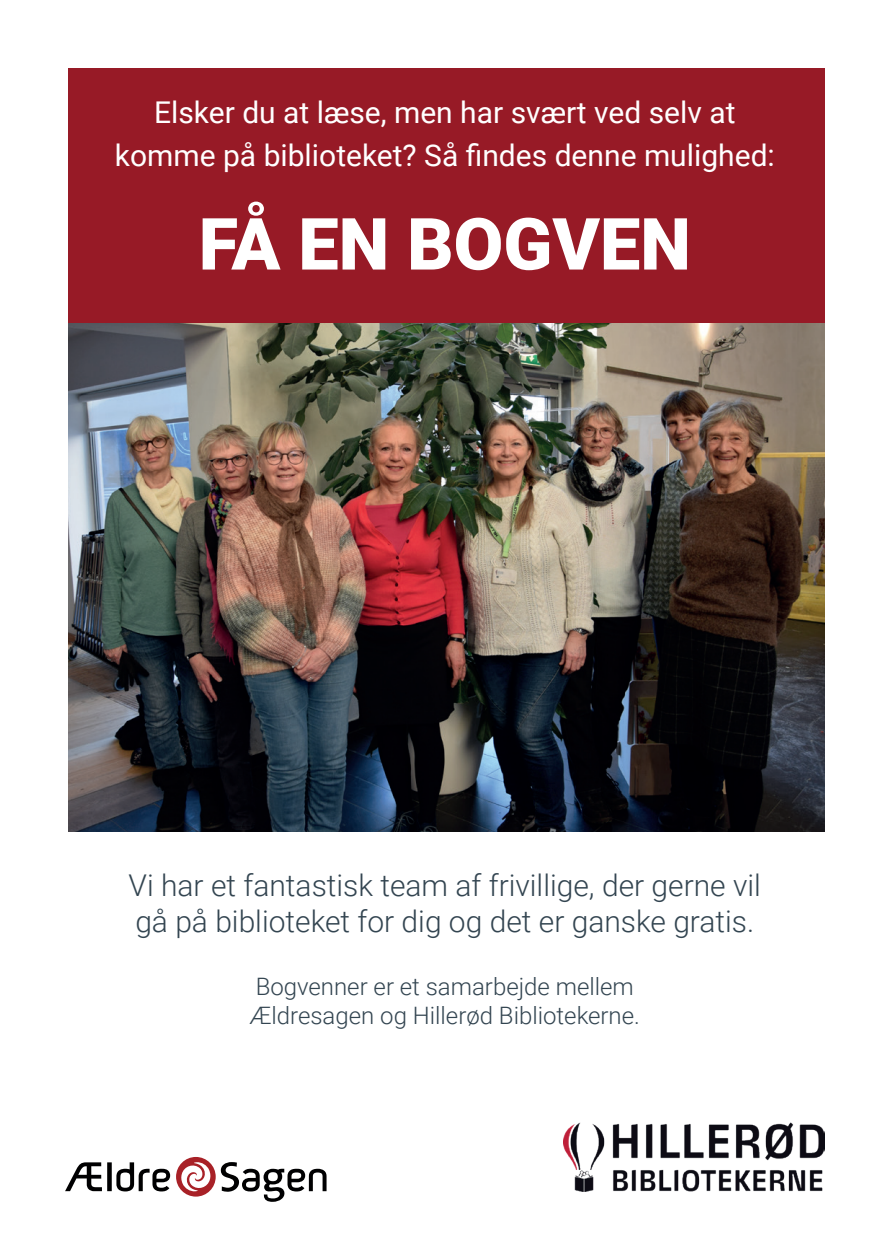
<style>
.page{position:relative;width:893px;height:1259px;background:#fff}
.page>*{position:absolute;margin:0;border:0;box-sizing:border-box;transform-origin:0 0}
.t1{font:900 72px "Roboto";color:#fff}
.t2{font:300 30px/36px "Roboto";color:#334551}
.t3{font:30px/43.2px "Roboto";color:#fff;text-align:center}
.t4{font:300 24px/28.8px "Roboto";color:#334551}
</style>
<div class="page">
<div style="left:68px;top:68px;width:757px;height:763px;background:#971a26"></div>
<img style="left:68px;top:323px;width:757px;height:508px">
<img style="left:563px;top:1123px;width:262px;height:68px">
<div style="left:176px;top:1157px;width:40px;height:39px;background:#a82127;border-radius:50%"></div>
<svg style="left:65px;top:1162px;width:262px;height:40px"></svg>
<p class="t3" style="left:115px;top:89px;width:661px">Elsker du at læse, men har svært ved selv at komme på biblioteket? Så findes denne mulighed:</p>
<h1 class="t1" style="left:199px;top:193px;width:494px">FÅ EN BOGVEN</h1>
<p class="t2" style="left:129px;top:866px;width:634px">Vi har et fantastisk team af frivillige, der gerne vil gå på biblioteket for dig og det er ganske gratis.</p>
<p class="t4" style="left:250px;top:971px;width:392px">Bogvenner er et samarbejde mellem<br>Ældresagen og Hillerød Bibliotekerne.</p>
</div>
